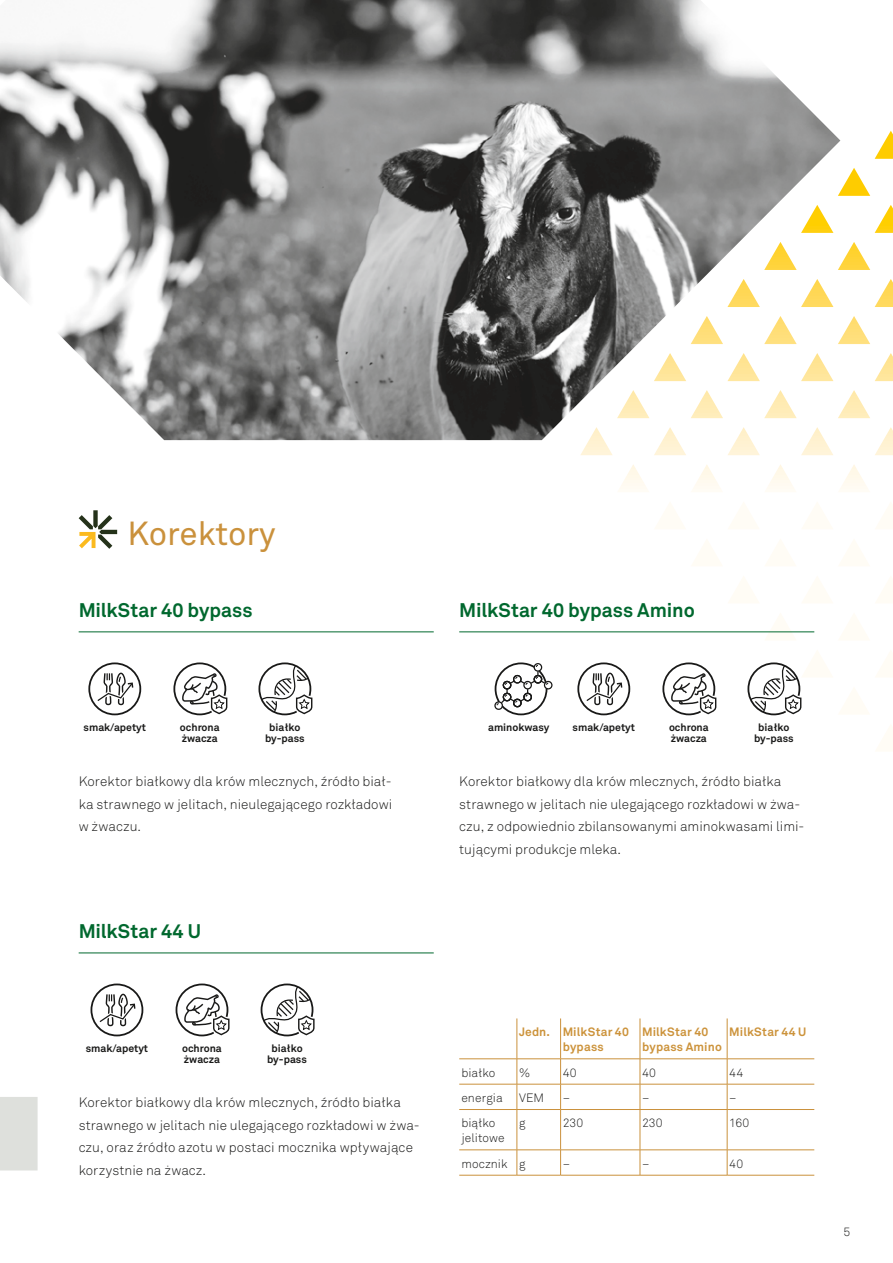
<style>
.page{position:relative;width:893px;height:1263px;background:#fff}
.page>*{position:absolute;margin:0;border:0;box-sizing:border-box;transform-origin:0 0}
.Grupa_Produktów{font:33px "Akkurat Pro";color:#ca913c}
.AF_subheader_13_13_w{font:700 19.5px "Akkurat Pro";color:#00682e}
.Body_text_9_15{font:300 13.5px/22.5px "Akkurat Pro";color:#191918}
.AF_body_table_8_10{font:300 12px/15px "Akkurat Pro";letter-spacing:.005em;color:#191918}
.AF_header_table_8_10{font:700 12px/15px "Akkurat Pro";letter-spacing:.02em;color:#cc933b}
.PRODUKT-ops_ikony{font:700 10.5px/10.5px "Akkurat Pro";color:#191918}
</style>
<div class="page">
<svg style="left:875px;top:131px;width:18px;height:28px"></svg>
<svg style="left:840px;top:168px;width:30px;height:28px"></svg>
<svg style="left:580px;top:440px;width:32px;height:15px"></svg>
<svg style="left:875px;top:205px;width:18px;height:28px"></svg>
<svg style="left:840px;top:242px;width:30px;height:28px"></svg>
<svg style="left:654px;top:440px;width:32px;height:15px"></svg>
<svg style="left:620px;top:465px;width:27px;height:24px"></svg>
<svg style="left:875px;top:279px;width:18px;height:28px"></svg>
<svg style="left:840px;top:316px;width:30px;height:28px"></svg>
<svg style="left:728px;top:440px;width:32px;height:15px"></svg>
<svg style="left:693px;top:465px;width:28px;height:24px"></svg>
<svg style="left:875px;top:353px;width:18px;height:28px"></svg>
<svg style="left:840px;top:390px;width:30px;height:28px"></svg>
<svg style="left:801px;top:440px;width:32px;height:15px"></svg>
<svg style="left:767px;top:464px;width:27px;height:25px"></svg>
<svg style="left:875px;top:427px;width:18px;height:28px"></svg>
<svg style="left:840px;top:465px;width:28px;height:24px"></svg>
<svg style="left:764px;top:632px;width:33px;height:1px"></svg>
<img style="left:0;top:0;width:840px;height:440px">
<div style="left:0;top:1097px;width:38px;height:73px;background:#dee0dc"></div>
<hr style="left:517px;top:1018px;width:1px;height:41px;background:#ca913c">
<hr style="left:560px;top:1018px;width:1px;height:41px;background:#ca913c">
<hr style="left:640px;top:1018px;width:1px;height:41px;background:#ca913c">
<hr style="left:727px;top:1018px;width:1px;height:41px;background:#ca913c">
<hr style="left:459px;top:1058px;width:58px;height:1px;background:#ca913c">
<hr style="left:517px;top:1058px;width:44px;height:1px;background:#ca913c">
<hr style="left:561px;top:1058px;width:79px;height:1px;background:#ca913c">
<hr style="left:640px;top:1058px;width:87px;height:1px;background:#ca913c">
<hr style="left:727px;top:1058px;width:87px;height:1px;background:#ca913c">
<hr style="left:459px;top:1084px;width:58px;height:1px;background:#ca913c">
<hr style="left:517px;top:1084px;width:44px;height:1px;background:#ca913c">
<svg style="left:517px;top:1059px;width:1px;height:50px"></svg>
<hr style="left:561px;top:1084px;width:79px;height:1px;background:#ca913c">
<svg style="left:560px;top:1059px;width:1px;height:50px"></svg>
<hr style="left:640px;top:1084px;width:87px;height:1px;background:#ca913c">
<svg style="left:640px;top:1059px;width:1px;height:50px"></svg>
<hr style="left:727px;top:1084px;width:87px;height:1px;background:#ca913c">
<svg style="left:727px;top:1059px;width:1px;height:50px"></svg>
<hr style="left:459px;top:1109px;width:58px;height:1px;background:#ca913c">
<hr style="left:517px;top:1109px;width:44px;height:1px;background:#ca913c">
<hr style="left:517px;top:1110px;width:1px;height:40px;background:#ca913c">
<hr style="left:561px;top:1109px;width:79px;height:1px;background:#ca913c">
<hr style="left:560px;top:1110px;width:1px;height:40px;background:#ca913c">
<hr style="left:640px;top:1109px;width:87px;height:1px;background:#ca913c">
<hr style="left:640px;top:1110px;width:1px;height:40px;background:#ca913c">
<hr style="left:727px;top:1109px;width:87px;height:1px;background:#ca913c">
<hr style="left:727px;top:1110px;width:1px;height:40px;background:#ca913c">
<hr style="left:459px;top:1149px;width:58px;height:1px;background:#ca913c">
<hr style="left:517px;top:1149px;width:44px;height:1px;background:#ca913c">
<svg style="left:517px;top:1150px;width:1px;height:25px"></svg>
<hr style="left:561px;top:1149px;width:79px;height:1px;background:#ca913c">
<svg style="left:560px;top:1150px;width:1px;height:25px"></svg>
<hr style="left:640px;top:1149px;width:87px;height:1px;background:#ca913c">
<svg style="left:640px;top:1150px;width:1px;height:25px"></svg>
<hr style="left:727px;top:1149px;width:87px;height:1px;background:#ca913c">
<svg style="left:727px;top:1150px;width:1px;height:25px"></svg>
<hr style="left:459px;top:1175px;width:58px;height:1px;background:#ca913c">
<hr style="left:517px;top:1175px;width:44px;height:1px;background:#ca913c">
<hr style="left:561px;top:1175px;width:79px;height:1px;background:#ca913c">
<hr style="left:640px;top:1175px;width:87px;height:1px;background:#ca913c">
<hr style="left:727px;top:1175px;width:87px;height:1px;background:#ca913c">
<div style="left:88px;top:662px;width:53px;height:53px;border:2px solid #191918;border-radius:50%"></div>
<svg style="left:97px;top:673px;width:37px;height:32px"></svg>
<svg style="left:173px;top:662px;width:55px;height:54px"></svg>
<svg style="left:258px;top:662px;width:55px;height:54px"></svg>
<div style="left:544px;top:681px;width:8px;height:8px;border:1px solid #191918;border-radius:50%"></div>
<svg style="left:494px;top:662px;width:55px;height:54px"></svg>
<div style="left:577px;top:662px;width:53px;height:53px;border:2px solid #191918;border-radius:50%"></div>
<svg style="left:586px;top:673px;width:37px;height:32px"></svg>
<svg style="left:662px;top:662px;width:55px;height:54px"></svg>
<svg style="left:747px;top:662px;width:55px;height:54px"></svg>
<hr style="left:459px;top:631px;width:355px;height:1px;background:#00682e">
<hr style="left:79px;top:631px;width:355px;height:1px;background:#00682e">
<div style="left:91px;top:983px;width:52px;height:53px;border:2px solid #191918;border-radius:50%"></div>
<svg style="left:98px;top:994px;width:38px;height:32px"></svg>
<svg style="left:175px;top:983px;width:55px;height:54px"></svg>
<svg style="left:260px;top:983px;width:55px;height:54px"></svg>
<hr style="left:79px;top:952px;width:355px;height:1px;background:#00682e">
<svg style="left:79px;top:510px;width:38px;height:39px"></svg>
<p class="Grupa_Produktów" style="left:127px;top:514px;width:150px">Korektory</p>
<p class="AF_subheader_13_13_w" style="left:79px;top:598px;width:175px">MilkStar 40 bypass</p>
<p class="AF_subheader_13_13_w" style="left:459px;top:598px;width:237px">MilkStar 40 bypass Amino</p>
<p class="PRODUKT-ops_ikony" style="left:84px;top:722px;width:64px">smak/apetyt</p>
<p class="PRODUKT-ops_ikony" style="left:180px;top:722px;width:41px">ochrona żwacza</p>
<p class="PRODUKT-ops_ikony" style="left:269px;top:722px;width:33px">białko</p>
<p class="PRODUKT-ops_ikony" style="left:265px;top:733px;width:41px">by-pass</p>
<p class="Body_text_9_15" style="left:79px;top:770px;width:315px;text-align:justify">Korektor białkowy dla krów mlecznych, źródło biał&shy;ka strawnego w jelitach, nieulegającego rozkładowi w żwaczu.</p>
<p class="AF_subheader_13_13_w" style="left:79px;top:919px;width:124px">MilkStar 44 U</p>
<p class="PRODUKT-ops_ikony" style="left:86px;top:1043px;width:64px">smak/apetyt</p>
<p class="PRODUKT-ops_ikony" style="left:182px;top:1043px;width:41px">ochrona żwacza</p>
<p class="PRODUKT-ops_ikony" style="left:271px;top:1043px;width:33px">białko</p>
<p class="PRODUKT-ops_ikony" style="left:267px;top:1054px;width:41px">by-pass</p>
<p class="Body_text_9_15" style="left:79px;top:1091px;width:343px">Korektor białkowy dla krów mlecznych, źródło białka strawnego w jelitach nie ulegającego rozkładowi w żwa&shy;czu, oraz źródło azotu w postaci mocznika wpływające korzystnie na żwacz.</p>
<p class="PRODUKT-ops_ikony" style="left:488px;top:722px;width:63px">aminokwasy</p>
<p class="PRODUKT-ops_ikony" style="left:573px;top:722px;width:64px">smak/apetyt</p>
<p class="PRODUKT-ops_ikony" style="left:669px;top:722px;width:41px">ochrona żwacza</p>
<p class="PRODUKT-ops_ikony" style="left:758px;top:722px;width:33px">białko</p>
<p class="PRODUKT-ops_ikony" style="left:754px;top:733px;width:41px">by-pass</p>
<p class="Body_text_9_15" style="left:459px;top:770px;width:347px">Korektor białkowy dla krów mlecznych, źródło białka strawnego w jelitach nie ulegającego rozkładowi w żwa&shy;czu, z odpowiednio zbilansowanymi aminokwasami limi&shy;tującymi produkcje mleka.</p>
<p class="AF_header_table_8_10" style="left:519px;top:1024px;width:33px">Jedn.</p>
<p class="AF_header_table_8_10" style="left:563px;top:1024px;width:68px">MilkStar 40 bypass</p>
<p class="AF_header_table_8_10" style="left:642px;top:1024px;width:81px">MilkStar 40 bypass Amino</p>
<p class="AF_header_table_8_10" style="left:729px;top:1024px;width:79px">MilkStar 44 U</p>
<p class="AF_body_table_8_10" style="left:461px;top:1065px;width:35px">białko</p>
<p class="AF_body_table_8_10" style="left:519px;top:1065px;width:13px">%</p>
<p class="AF_body_table_8_10" style="left:563px;top:1065px;width:15px">40</p>
<p class="AF_body_table_8_10" style="left:642px;top:1065px;width:15px">40</p>
<p class="AF_body_table_8_10" style="left:729px;top:1065px;width:16px">44</p>
<p class="AF_body_table_8_10" style="left:461px;top:1090px;width:43px">energia</p>
<p class="AF_body_table_8_10" style="left:519px;top:1090px;width:27px">VEM</p>
<p class="AF_body_table_8_10" style="left:563px;top:1090px;width:9px">–</p>
<p class="AF_body_table_8_10" style="left:642px;top:1090px;width:9px">–</p>
<p class="AF_body_table_8_10" style="left:729px;top:1090px;width:9px">–</p>
<p class="AF_body_table_8_10" style="left:461px;top:1116px;width:45px">biąłko jelitowe</p>
<p class="AF_body_table_8_10" style="left:519px;top:1116px;width:8px">g</p>
<p class="AF_body_table_8_10" style="left:563px;top:1116px;width:22px">230</p>
<p class="AF_body_table_8_10" style="left:642px;top:1116px;width:22px">230</p>
<p class="AF_body_table_8_10" style="left:729px;top:1116px;width:22px">160</p>
<p class="AF_body_table_8_10" style="left:461px;top:1156px;width:48px">mocznik</p>
<p class="AF_body_table_8_10" style="left:519px;top:1156px;width:8px">g</p>
<p class="AF_body_table_8_10" style="left:563px;top:1156px;width:9px">–</p>
<p class="AF_body_table_8_10" style="left:642px;top:1156px;width:9px">–</p>
<p class="AF_body_table_8_10" style="left:729px;top:1156px;width:15px">40</p>
<p class="AF_body_table_8_10" style="left:844px;top:1224px;width:8px">5</p>
</div>
